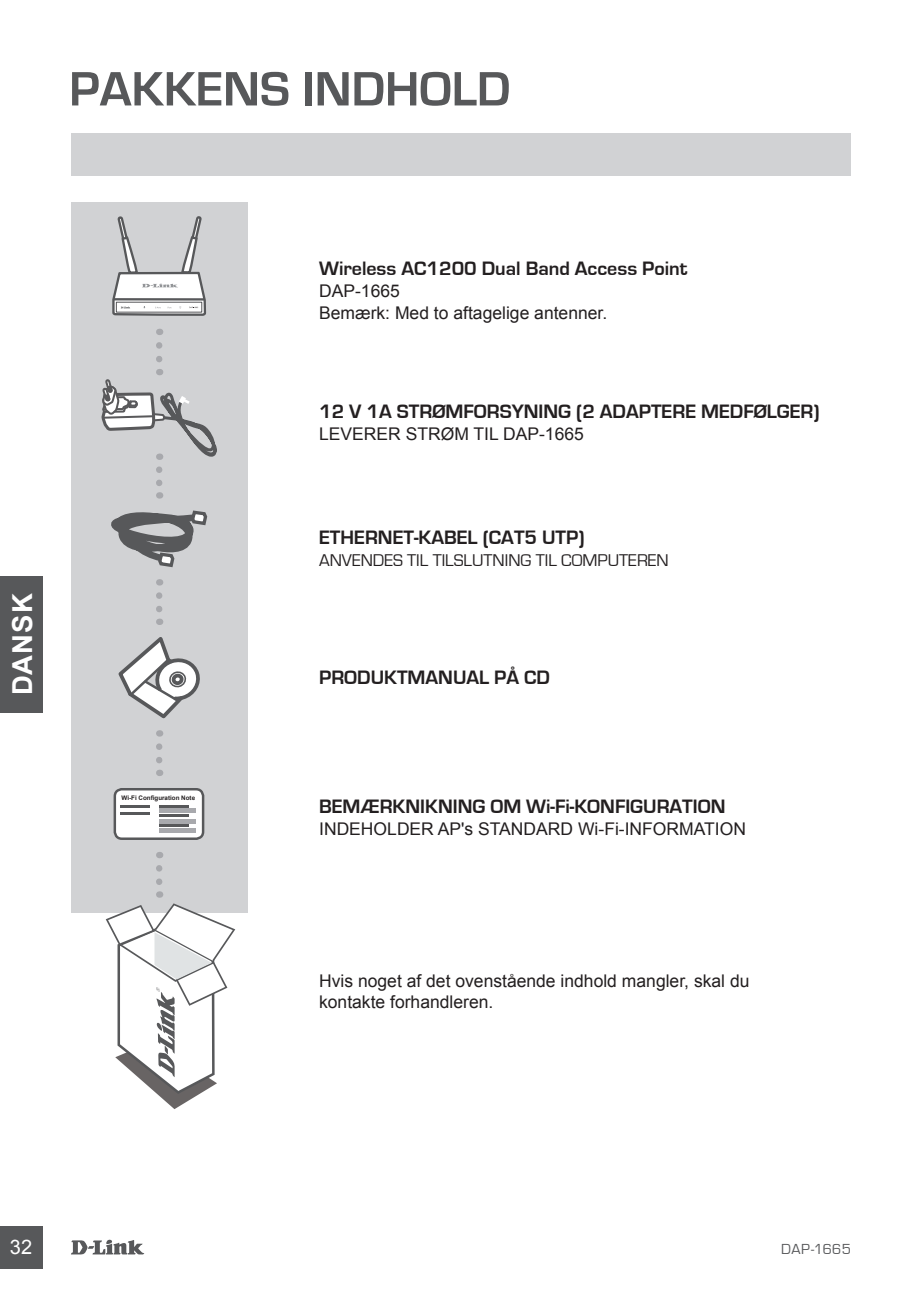
<style>
.page{position:relative;width:922px;height:1297px;background:#fff}
.page>*{position:absolute;margin:0;border:0;box-sizing:border-box;transform-origin:0 0}
.t1{font:700 50px "Eurostile";color:#57585a}
.t2{font:700 27.5px "Arial";letter-spacing:.04em;color:#fff}
.t3{font:700 20px "Eurostile";color:#231f20}
.t4{font:20px "Arial";color:#fff}
.t5{font:17.5px/21px "Arial";color:#231f20}
.t6{font:17.5px "Eurostile";color:#231f20}
.t7{font:15px "Eurostile";letter-spacing:.03em;color:#57585a}
.t8{font:700 6.25px "Arial";color:#231f20}
</style>
<div class="page">
<svg style="left:71px;top:1239px;width:73px;height:15px"></svg>
<div style="left:0;top:1226px;width:43px;height:43px;background:#57585a"></div>
<div style="left:0;top:576px;width:43px;height:136px;background:#57585a"></div>
<div style="left:71px;top:133px;width:779px;height:42px;background:#d1d2d4"></div>
<div style="left:71px;top:202px;width:176px;height:710px;background:#d1d2d4"></div>
<svg style="left:111px;top:510px;width:97px;height:58px"></svg>
<svg style="left:156px;top:470px;width:6px;height:29px"></svg>
<svg style="left:156px;top:595px;width:6px;height:30px"></svg>
<svg style="left:106px;top:868px;width:129px;height:241px"></svg>
<div style="left:115px;top:789px;width:88px;height:50px;background:#fff;border-radius:7px"></div>
<div style="left:114px;top:788px;width:90px;height:52px;border:2px solid #57585a;border-radius:7px"></div>
<svg style="left:159px;top:809px;width:36px;height:4px"></svg>
<hr style="left:120px;top:805px;width:29px;height:2px;background:#57585a">
<hr style="left:120px;top:812px;width:29px;height:2px;background:#57585a">
<hr style="left:159px;top:805px;width:30px;height:2px;background:#57585a">
<hr style="left:159px;top:814px;width:30px;height:3px;background:#57585a">
<hr style="left:159px;top:825px;width:30px;height:2px;background:#57585a">
<svg style="left:159px;top:819px;width:36px;height:4px"></svg>
<svg style="left:159px;top:829px;width:36px;height:4px"></svg>
<svg style="left:156px;top:746px;width:6px;height:30px"></svg>
<svg style="left:118px;top:637px;width:82px;height:82px"></svg>
<svg style="left:112px;top:216px;width:95px;height:100px"></svg>
<svg style="left:101px;top:345px;width:116px;height:115px"></svg>
<h1 class="t1" style="left:69px;top:62px;width:442px">PAKKENS INDHOLD</h1>
<p class="t3" style="left:319px;top:258px;width:370px">Wireless AC1200 Dual Band Access Point</p>
<p class="t5" style="left:319px;top:281px;width:82px">DAP-1665</p>
<p class="t5" style="left:319px;top:302px;width:289px">Bemærk: Med to aftagelige antenner.</p>
<p class="t3" style="left:319px;top:400px;width:502px">12 V 1A STRØMFORSYNING (2 ADAPTERE MEDFØLGER)</p>
<p class="t5" style="left:319px;top:424px;width:266px">LEVERER STRØM TIL DAP-1665</p>
<h2 class="t2" style="left:4px;top:695px;width:103px;rotate:-90deg">DANSK</h2>
<p class="t8" style="left:122px;top:793px;width:75px">Wi-Fi Configuration Note</p>
<p class="t3" style="left:319px;top:526px;width:267px">ETHERNET-KABEL (CAT5 UTP)</p>
<p class="t6" style="left:319px;top:550px;width:124px">ANVEN DES TIL TILSLUTNIN</p>
<p class="t6" style="left:520px;top:550px;width:98px">G TIL COMPUTEREN</p>
<p class="t3" style="left:319px;top:667px;width:232px">PRODUKTMANUAL PÅ CD</p>
<p class="t3" style="left:319px;top:795px;width:408px">BEMÆRKNIKNING OM Wi-Fi-KONFIGURATION</p>
<p class="t5" style="left:319px;top:819px;width:428px">INDEHOLDER AP's STANDARD Wi-Fi-INFORMATION</p>
<p class="t5" style="left:319px;top:970px;width:432px">Hvis noget af det ovenstående indhold mangler, skal du kontakte forhandleren.</p>
<p class="t4" style="left:10px;top:1234px;width:24px">32</p>
<p class="t7" style="left:780px;top:1241px;width:71px">DAP-1665</p>
</div>
